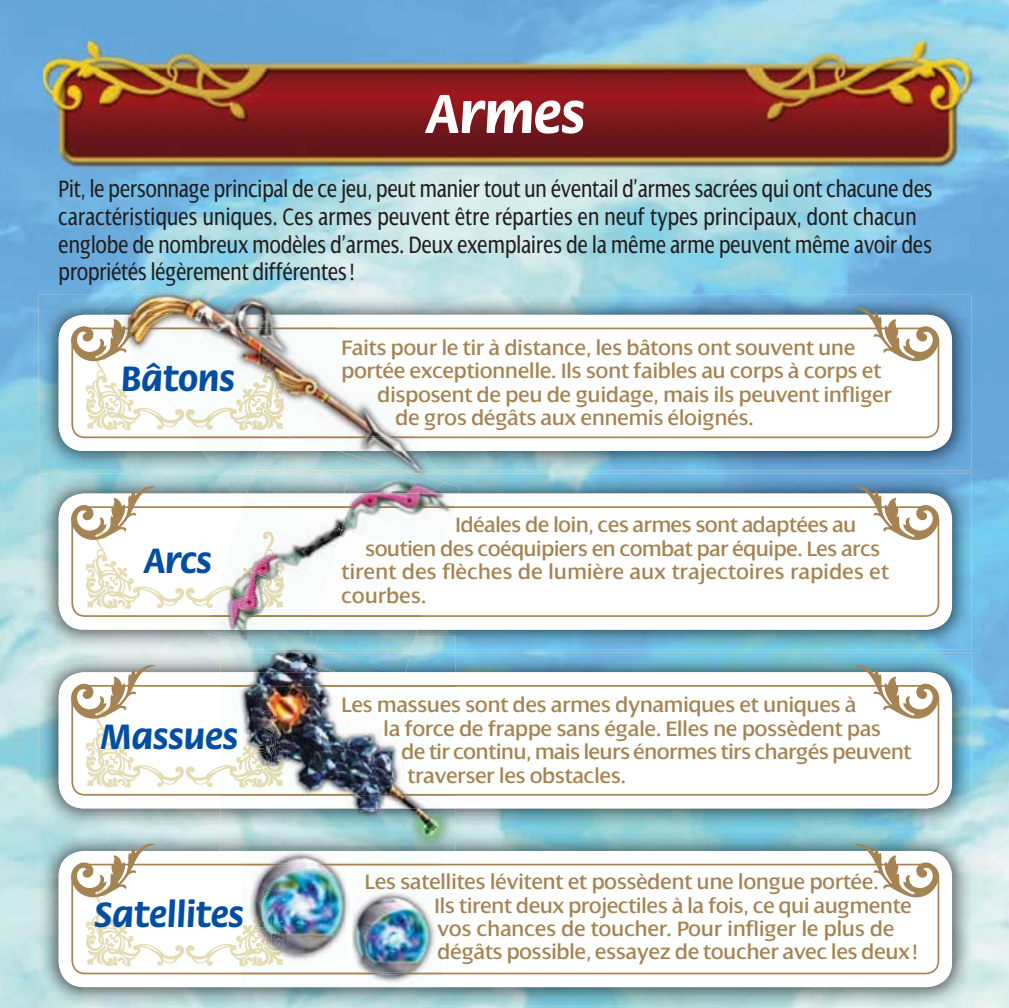
<style>
.page{position:relative;width:1009px;height:1008px;background:#fff}
.page>*{position:absolute;margin:0;border:0;box-sizing:border-box;transform-origin:0 0}
.t1{font:700 58.5px "Flora LT";color:#fff}
.t2{font:700 37.5px "Flora LT";color:#034ea2}
.t3{font:25.5px/27.6px "Dialog Cond";letter-spacing:.005em;color:#231f20}
.t4{font:22.5px/23.4px "Dialog";color:#a68352}
</style>
<div class="page">
<img style="left:0;top:0;width:1008px;height:1007px">
<img style="left:44px;top:42px;width:935px;height:127px">
<img style="left:39px;top:295px;width:932px;height:175px">
<div style="left:59px;top:315px;width:893px;height:136px;background:#fff;border-radius:26px"></div>
<svg style="left:72px;top:327px;width:867px;height:111px"></svg>
<svg style="left:853px;top:305px;width:87px;height:56px"></svg>
<img style="left:122px;top:205px;width:318px;height:268px">
<img style="left:102px;top:295px;width:336px;height:175px">
<img style="left:105px;top:315px;width:308px;height:121px">
<img style="left:122px;top:327px;width:293px;height:111px">
<img style="left:70px;top:305px;width:214px;height:125px">
<img style="left:273px;top:372px;width:3px;height:54px">
<img style="left:186px;top:354px;width:87px;height:76px">
<img style="left:113px;top:307px;width:43px;height:36px">
<img style="left:39px;top:473px;width:932px;height:176px">
<img style="left:218px;top:473px;width:228px;height:10px">
<div style="left:59px;top:493px;width:893px;height:136px;background:#fff;border-radius:26px"></div>
<svg style="left:72px;top:506px;width:867px;height:110px"></svg>
<svg style="left:70px;top:483px;width:214px;height:126px"></svg>
<svg style="left:853px;top:483px;width:87px;height:57px"></svg>
<img style="left:253px;top:470px;width:161px;height:3px">
<img style="left:254px;top:451px;width:150px;height:19px">
<img style="left:259px;top:429px;width:79px;height:22px">
<img style="left:263px;top:436px;width:32px;height:2px">
<img style="left:444px;top:482px;width:16px;height:11px">
<img style="left:205px;top:629px;width:105px;height:9px">
<img style="left:310px;top:629px;width:108px;height:7px">
<img style="left:247px;top:473px;width:97px;height:20px">
<img style="left:344px;top:473px;width:100px;height:20px">
<img style="left:245px;top:493px;width:97px;height:7px">
<img style="left:342px;top:493px;width:116px;height:65px">
<img style="left:226px;top:500px;width:116px;height:94px">
<img style="left:322px;top:529px;width:117px;height:88px">
<img style="left:273px;top:565px;width:9px;height:31px">
<img style="left:312px;top:593px;width:108px;height:24px">
<img style="left:242px;top:506px;width:212px;height:2px">
<img style="left:210px;top:615px;width:212px;height:1px">
<img style="left:217px;top:533px;width:56px;height:75px">
<img style="left:39px;top:652px;width:932px;height:175px">
<div style="left:59px;top:672px;width:893px;height:136px;background:#fff;border-radius:26px"></div>
<svg style="left:72px;top:685px;width:867px;height:110px"></svg>
<svg style="left:70px;top:662px;width:150px;height:126px"></svg>
<svg style="left:853px;top:662px;width:87px;height:56px"></svg>
<img style="left:412px;top:636px;width:43px;height:16px">
<img style="left:220px;top:649px;width:38px;height:3px">
<img style="left:220px;top:652px;width:235px;height:178px">
<img style="left:258px;top:649px;width:154px;height:3px">
<img style="left:220px;top:636px;width:94px;height:13px">
<img style="left:314px;top:636px;width:102px;height:13px">
<img style="left:268px;top:652px;width:143px;height:20px">
<img style="left:220px;top:672px;width:235px;height:12px">
<img style="left:220px;top:684px;width:235px;height:111px">
<img style="left:220px;top:712px;width:53px;height:75px">
<img style="left:39px;top:830px;width:932px;height:176px">
<div style="left:59px;top:850px;width:893px;height:136px;background:#fff;border-radius:26px"></div>
<svg style="left:72px;top:863px;width:867px;height:111px"></svg>
<svg style="left:70px;top:841px;width:214px;height:125px"></svg>
<svg style="left:853px;top:841px;width:87px;height:56px"></svg>
<img style="left:352px;top:846px;width:90px;height:4px">
<img style="left:352px;top:850px;width:90px;height:133px">
<img style="left:241px;top:863px;width:201px;height:111px">
<img style="left:241px;top:846px;width:105px;height:113px">
<img style="left:241px;top:890px;width:43px;height:76px">
<svg style="left:346px;top:846px;width:6px;height:4px"></svg>
<img style="left:346px;top:850px;width:6px;height:125px">
<p class="t1" style="left:425px;top:78px;width:161px">Armes</p>
<p class="t3" style="left:59px;top:177px;width:875px">Pit, le personnage principal de ce jeu, peut manier tout un éventail d’armes sacrées qui ont chacune des caractéristiques uniques. Ces armes peuvent être réparties en neuf types principaux, dont chacun englobe de nombreux modèles d’armes. Deux exemplaires de la même arme peuvent même avoir des propriétés légèrement différentes !</p>
<p class="t2" style="left:121px;top:356px;width:115px">Bâtons</p>
<p class="t2" style="left:144px;top:537px;width:70px">Arcs</p>
<p class="t2" style="left:100px;top:713px;width:139px">Massues</p>
<p class="t2" style="left:95px;top:892px;width:151px">Satellites</p>
<p class="t4" style="left:341px;top:337px;width:515px">Faits pour le tir à distance, les bâtons ont souvent une</p>
<p class="t4" style="left:341px;top:360px;width:541px">portée exceptionnelle. Ils sont faibles au corps à corps et</p>
<p class="t4" style="left:377px;top:384px;width:516px">disposent de peu de guidage, mais ils peuvent infliger</p>
<p class="t4" style="left:395px;top:407px;width:359px">de gros dégâts aux ennemis éloignés.</p>
<p class="t4" style="left:455px;top:514px;width:402px">Idéales de loin, ces armes sont adaptées au</p>
<p class="t4" style="left:365px;top:537px;width:516px">soutien des coéquipiers en combat par équipe. Les arcs</p>
<p class="t4" style="left:341px;top:561px;width:549px">tirent des flèches de lumière aux trajectoires rapides et</p>
<p class="t4" style="left:341px;top:584px;width:86px">courbes.</p>
<p class="t4" style="left:341px;top:694px;width:516px">Les massues sont des armes dynamiques et uniques à</p>
<p class="t4" style="left:383px;top:717px;width:499px">la force de frappe sans égale. Elles ne possèdent pas</p>
<p class="t4" style="left:401px;top:741px;width:511px">de tir continu, mais leurs énormes tirs chargés peuvent</p>
<p class="t4" style="left:407px;top:764px;width:220px">traverser les obstacles.</p>
<p class="t4" style="left:365px;top:870px;width:515px">Les satellites lévitent et possèdent une longue portée.</p>
<p class="t4" style="left:434px;top:894px;width:484px">Ils tirent deux projectiles à la fois, ce qui augmente vos chances de toucher. Pour infliger le plus de dégâts possible, essayez de toucher avec les deux !</p>
</div>
